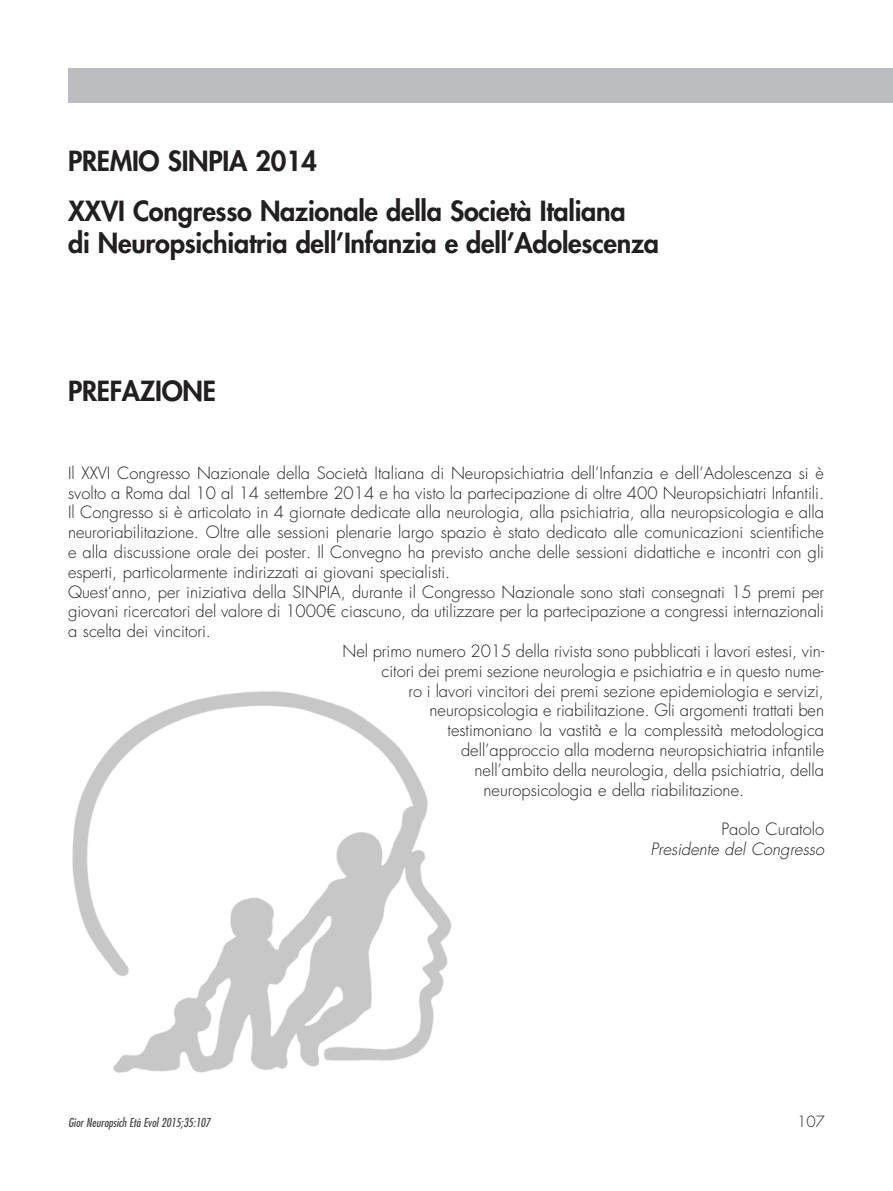
<style>
.page{position:relative;width:893px;height:1191px;background:#fff}
.page>*{position:absolute;margin:0;border:0;box-sizing:border-box;transform-origin:0 0}
.t1{font:800 27px/49.3px "Futura Std";letter-spacing:-.01em;color:#231f20}
.t2{font:300 16.5px "Futura Std";color:#231f20}
.t3{font:italic 300 16.5px "Futura Std";color:#231f20}
.t4{font:300 15px "Futura Std";color:#231f20}
.t5{font:italic condensed 12px "Futura Std";color:#4b4c4d}
</style>
<div class="page">
<div style="left:68px;top:68px;width:825px;height:34px;background:#bcbdc0"></div>
<img style="left:72px;top:691px;width:380px;height:382px">
<h1 class="t1" style="left:68px;top:136px;width:559px">PREMIO SINPIA 2014<br>XXVI Congresso Nazionale della Società Italiana</h1>
<h1 class="t1" style="left:68px;top:218px;width:592px">di Neuropsichiatria dell’Infanzia e dell’Adolescenza</h1>
<h1 class="t1" style="left:68px;top:366px;width:149px">PREFAZIONE</h1>
<p class="t2" style="left:68px;top:462px;width:757px">Il XXVI Congresso Nazionale della Società Italiana di Neuropsichiatria dell’Infanzia e dell’Adolescenza si è</p>
<p class="t2" style="left:68px;top:482px;width:758px">svolto a Roma dal 10 al 14 settembre 2014 e ha visto la partecipazione di oltre 400 Neuropsichiatri Infantili.</p>
<p class="t2" style="left:68px;top:502px;width:757px">Il Congresso si è articolato in 4 giornate dedicate alla neurologia, alla psichiatria, alla neuropsicologia e alla</p>
<p class="t2" style="left:68px;top:522px;width:757px">neuroriabilitazione. Oltre alle sessioni plenarie largo spazio è stato dedicato alle comunicazioni scientifiche</p>
<p class="t2" style="left:68px;top:542px;width:758px">e alla discussione orale dei poster. Il Convegno ha previsto anche delle sessioni didattiche e incontri con gli</p>
<p class="t2" style="left:68px;top:561px;width:384px">esperti, particolarmente indirizzati ai giovani specialisti.</p>
<p class="t2" style="left:68px;top:581px;width:758px">Quest’anno, per iniziativa della SINPIA, durante il Congresso Nazionale sono stati consegnati 15 premi per</p>
<p class="t2" style="left:68px;top:601px;width:757px">giovani ricercatori del valore di 1000€ ciascuno, da utilizzare per la partecipazione a congressi internazionali</p>
<p class="t2" style="left:68px;top:621px;width:144px">a scelta dei vincitori.</p>
<p class="t2" style="left:343px;top:641px;width:483px">Nel primo numero 2015 della rivista sono pubblicati i lavori estesi, vin-</p>
<p class="t2" style="left:382px;top:660px;width:444px">citori dei premi sezione neurologia e psichiatria e in questo nume-</p>
<p class="t2" style="left:409px;top:680px;width:417px">ro i lavori vincitori dei premi sezione epidemiologia e servizi,</p>
<p class="t2" style="left:430px;top:700px;width:396px">neuropsicologia e riabilitazione. Gli argomenti trattati ben</p>
<p class="t2" style="left:448px;top:720px;width:378px">testimoniano la vastità e la complessità metodologica</p>
<p class="t2" style="left:461px;top:740px;width:365px">dell’approccio alla moderna neuropsichiatria infantile</p>
<p class="t2" style="left:475px;top:759px;width:351px">nell’ambito della neurologia, della psichiatria, della</p>
<p class="t2" style="left:484px;top:779px;width:262px">neuropsicologia e della riabilitazione.</p>
<p class="t2" style="left:721px;top:819px;width:104px">Paolo Curatolo</p>
<p class="t3" style="left:650px;top:839px;width:175px">Presidente del Congresso</p>
<p class="t5" style="left:68px;top:1115px;width:144px">Gior Neuropsich Età Evol 2015;35:107</p>
<p class="t4" style="left:797px;top:1112px;width:29px">107</p>
</div>
